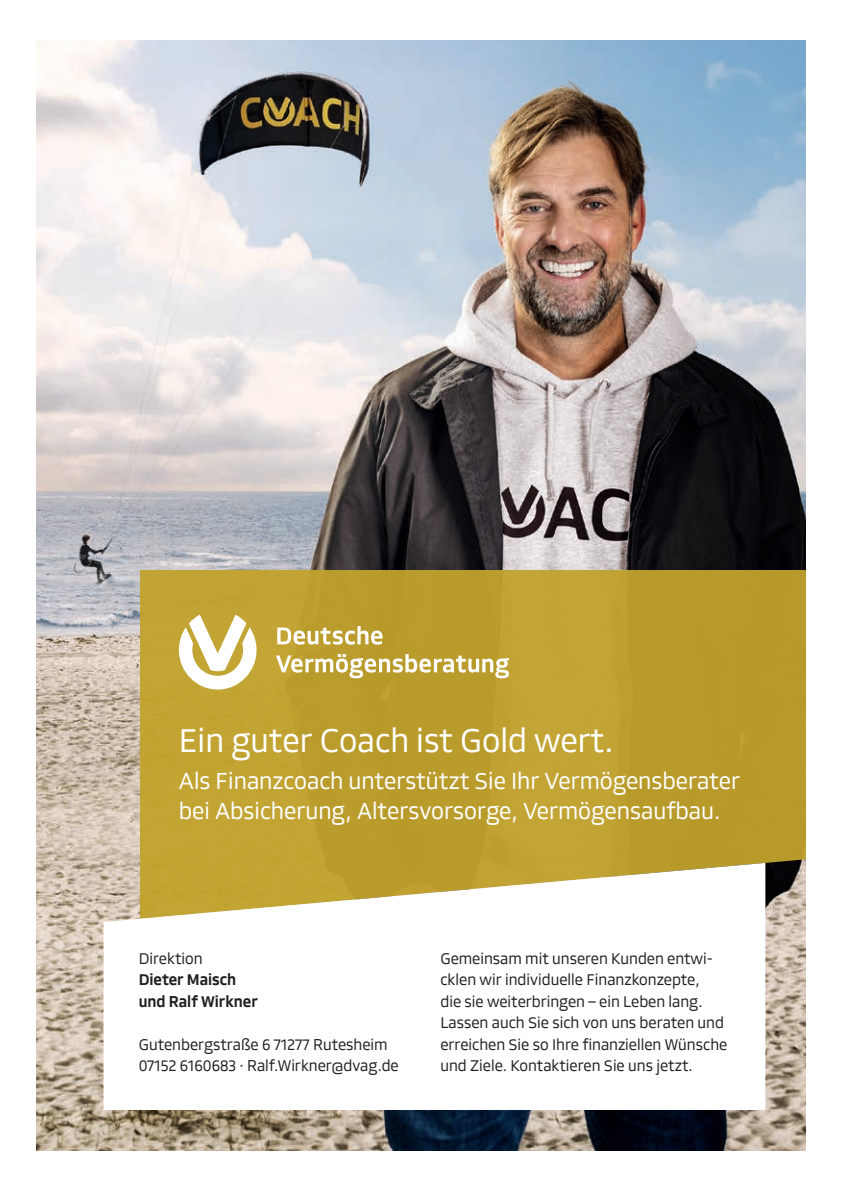
<style>
.page{position:relative;width:842px;height:1191px;background:#fff}
.page>*{position:absolute;margin:0;border:0;box-sizing:border-box;transform-origin:0 0}
.t1{font:31.6px "DVAG Type";color:#fff}
.t2{font:22.4px/29.8px "DVAG Type";color:#fff}
.t3{font:15px/21.4px "DVAG Type";color:#231f20}
.t4{font:700 15px/21.4px "DVAG Type";color:#231f20}
</style>
<div class="page">
<img style="left:36px;top:41px;width:769px;height:1109px">
<svg style="left:140px;top:570px;width:665px;height:365px;background:#bb9e30"></svg>
<svg style="left:179px;top:614px;width:78px;height:75px"></svg>
<svg style="left:276px;top:654px;width:233px;height:24px"></svg>
<svg style="left:277px;top:626px;width:106px;height:18px"></svg>
<svg style="left:104px;top:863px;width:661px;height:247px"></svg>
<h1 class="t1" style="left:179px;top:719px;width:436px">Ein guter Coach ist Gold wert.</h1>
<h2 class="t2" style="left:179px;top:766px;width:563px">Als Finanzcoach unterstützt Sie Ihr Vermögensberater bei Absicherung, Altersvorsorge, Vermögensaufbau.</h2>
<p class="t3" style="left:139px;top:947px;width:65px">Direktion</p>
<p class="t4" style="left:139px;top:969px;width:121px">Dieter Maisch und Ralf Wirkner</p>
<p class="t3" style="left:139px;top:1033px;width:261px">Gutenbergstraße 6 71277 Rutesheim<br>07152 6160683 · Ralf.Wirkner@dvag.de</p>
<p class="t3" style="left:440px;top:947px;width:288px">Gemeinsam mit unseren Kunden entwi&shy;cklen wir individuelle Finanzkonzepte,<br>die sie weiterbringen – ein Leben lang.<br>Lassen auch Sie sich von uns beraten und erreichen Sie so Ihre finanziellen Wünsche und Ziele. Kontaktieren Sie uns jetzt.</p>
</div>
